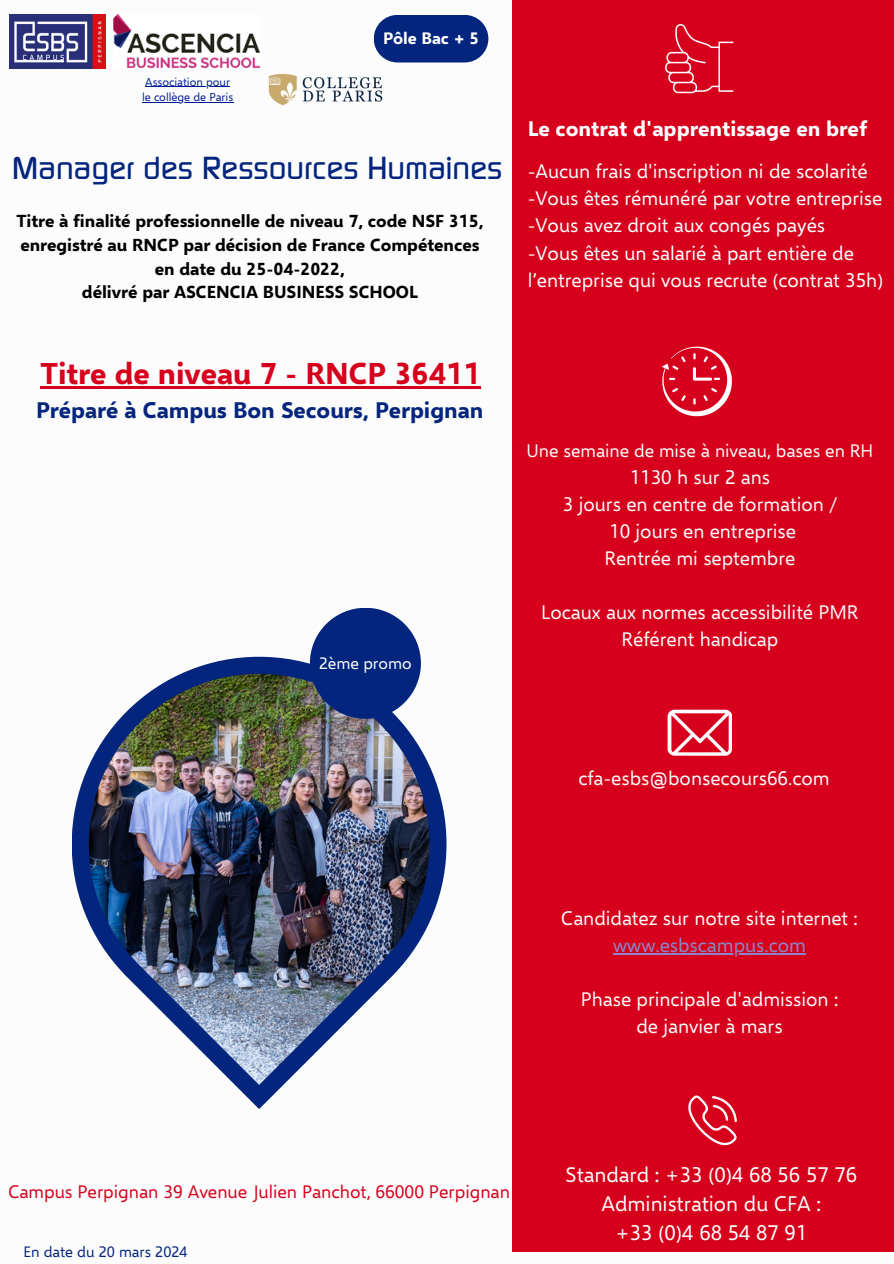
<style>
.page{position:relative;width:894px;height:1264px;background:#fff}
.page>*{position:absolute;margin:0;border:0;box-sizing:border-box;transform-origin:0 0}
.t1{font:500 31.65px "Continuum";color:#03257e}
.t2{font:700 30px "Selawik";color:#d6001c}
.t3{font:700 22.5px "Selawik";color:#03257e}
.t4{font:21px/29.2px "Selawik";color:#fff;text-align:center}
.t5{font:700 21px "Selawik";color:#fff}
.t6{font:19.5px/27px "Selawik";color:#fcfcfc;text-align:center}
.t7{font:19.5px/27px "Selawik";color:#fff}
.t8{font:19.5px "Selawik";color:#8d86c9}
.t9{font:18px "Selawik";color:#d6001c}
.t10{font:18px "Selawik";color:#fcfcfc}
.t11{font:700 17.25px/23.7px "Selawik";color:#000;text-align:center}
.t12{font:700 16.5px "Selawik";color:#fff}
.t13{font:16.35px "Selawik";color:#fff}
.t14{font:15px "Selawik";color:#03257e}
.t15{font:11.55px "Selawik";color:#001d97}
</style>
<div class="page">
<img style="left:9px;top:15px;width:96px;height:53px">
<img style="left:72px;top:656px;width:374px;height:453px">
<div style="left:511px;top:0;width:382px;height:1251px;background:#d6001c"></div>
<svg style="left:667px;top:709px;width:65px;height:46px"></svg>
<svg style="left:688px;top:1095px;width:48px;height:50px"></svg>
<svg style="left:665px;top:24px;width:68px;height:69px"></svg>
<svg style="left:661px;top:346px;width:70px;height:70px"></svg>
<div style="left:373px;top:15px;width:115px;height:47px;background:#03257e;border-radius:24px"></div>
<div style="left:310px;top:607px;width:111px;height:111px;background:#03257e;border-radius:50%"></div>
<hr style="left:613px;top:953px;width:192px;height:1px;background:#8d86c9">
<img style="left:114px;top:15px;width:145px;height:53px">
<hr style="left:145px;top:86px;width:85px;height:1px;background:#001d97">
<hr style="left:142px;top:102px;width:91px;height:1px;background:#001d97">
<img style="left:268px;top:73px;width:115px;height:33px">
<hr style="left:40px;top:386px;width:371px;height:2px;background:#d6001c">
<hr style="left:411px;top:386px;width:69px;height:2px;background:#d6001c">
<h5 class="t15" style="left:145px;top:74px;width:86px">Association pour</h5>
<p class="t15" style="left:142px;top:89px;width:93px">le collège de Paris</p>
<p class="t12" style="left:383px;top:28px;width:97px">Pôle Bac + 5</p>
<h5 class="t1" style="left:12px;top:148px;width:491px">Manager des Ressources Humaines</h5>
<h5 class="t11" style="left:16px;top:209px;width:468px">Titre à finalité professionnelle de niveau 7, code NSF 315, enregistré au RNCP par décision de France Compétences en date du 25-04-2022,<br>délivré par ASCENCIA BUSINESS SCHOOL</h5>
<h5 class="t2" style="left:40px;top:354px;width:441px">Titre de niveau 7 - RNCP 36411</h5>
<h5 class="t3" style="left:36px;top:396px;width:449px">Préparé à Campus Bon Secours, Perpignan</h5>
<p class="t13" style="left:319px;top:652px;width:94px">2ème promo</p>
<p class="t5" style="left:527px;top:115px;width:341px">Le contrat d'apprentissage en bref</p>
<p class="t7" style="left:527px;top:157px;width:357px">-Aucun frais d'inscription ni de scolarité -Vous êtes rémunéré par votre entreprise -Vous avez droit aux congés payés<br>-Vous êtes un salarié à part entière de l’entreprise qui vous recrute (contrat 35h)</p>
<h5 class="t10" style="left:526px;top:439px;width:348px">Une semaine de mise à niveau, bases en RH</h5>
<h5 class="t6" style="left:562px;top:462px;width:275px">1130 h sur 2 ans<br>3 jours en centre de formation /<br>10 jours en entreprise<br>Rentrée mi septembre</h5>
<p class="t6" style="left:541px;top:597px;width:319px">Locaux aux normes accessibilité PMR<br>Référent handicap</p>
<h3 class="t6" style="left:578px;top:764px;width:252px">cfa-esbs@bonsecours66.com</h3>
<p class="t6" style="left:561px;top:904px;width:298px">Candidatez sur notre site internet :</p>
<h2 class="t8" style="left:613px;top:933px;width:194px">www.esbscampus.com</h2>
<h2 class="t6" style="left:580px;top:985px;width:259px">Phase principale d'admission :</h2>
<h6 class="t6" style="left:636px;top:1012px;width:148px">de janvier à mars</h6>
<h6 class="t9" style="left:8px;top:1180px;width:503px">Campus Perpignan 39 Avenue Julien Panchot, 66000 Perpignan</h6>
<p class="t14" style="left:24px;top:1242px;width:165px">En date du 20 mars 2024</p>
<h1 class="t4" style="left:565px;top:1158px;width:293px">Standard : +33 (0)4 68 56 57 76<br>Administration du CFA :<br>+33 (0)4 68 54 87 91</h1>
</div>
